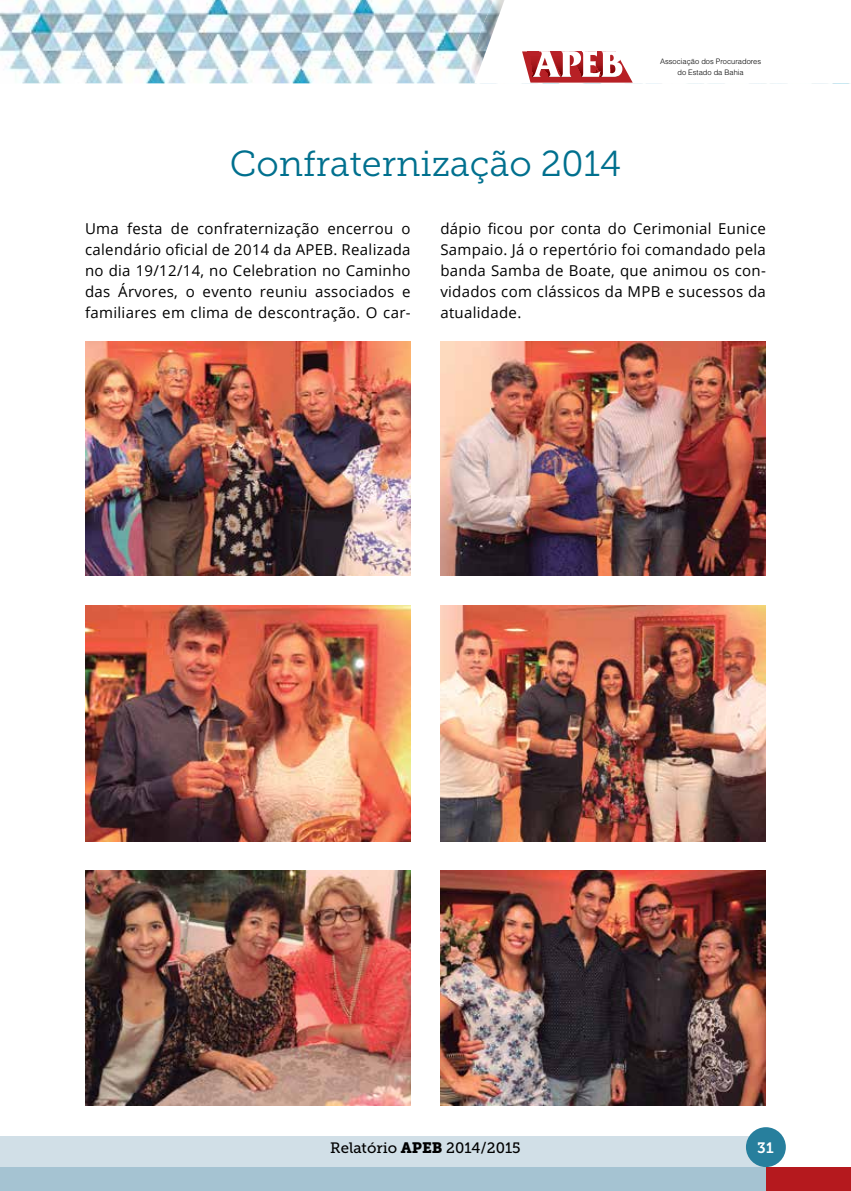
<style>
.page{position:relative;width:851px;height:1191px;background:#fff}
.page>*{position:absolute;margin:0;border:0;box-sizing:border-box;transform-origin:0 0}
.t1{font:36px "Museo Slab 300";color:#00708e}
.t2{font:15px/21px "Open Sans";letter-spacing:.02em;color:#000;text-align:justify}
.t3{font:15px "Museo Slab 500";color:#000}
.t4{font:15px "Museo Slab 700";color:#fff}
.t5{font:300 7.5px/10.5px "Helvetica";color:#000;text-align:center}
.s1{font-family:"Museo Slab 900"}
</style>
<div class="page">
<img style="left:0;top:0;width:467px;height:83px">
<img style="left:467px;top:0;width:4px;height:83px">
<svg style="left:471px;top:0;width:379px;height:84px"></svg>
<img style="left:85px;top:341px;width:325px;height:234px">
<img style="left:440px;top:341px;width:325px;height:234px">
<img style="left:85px;top:605px;width:325px;height:236px">
<img style="left:85px;top:870px;width:325px;height:236px">
<img style="left:440px;top:605px;width:325px;height:236px">
<img style="left:440px;top:870px;width:325px;height:236px">
<div style="left:0;top:1136px;width:765px;height:55px;background:#d1dfe7"></div>
<div style="left:755px;top:1167px;width:95px;height:24px;background:#b5191e"></div>
<div style="left:0;top:1167px;width:765px;height:24px;background:#a5c3d2"></div>
<div style="left:745px;top:1127px;width:40px;height:40px;background:#277f9d;border-radius:50%"></div>
<p class="t5" style="left:660px;top:56px;width:103px">Associação dos Procuradores do Estado da Bahia</p>
<h1 class="t1" style="left:230px;top:144px;width:393px">Confraternização 2014</h1>
<p class="t2" style="left:85px;top:218px;width:327px">Uma festa de confraternização encerrou o calendário oficial de 2014 da APEB. Realizada no dia 19/12/14, no Celebration no Caminho das Árvores, o evento reuniu associados e familiares em clima de descontração. O car-</p>
<p class="t2" style="left:440px;top:218px;width:327px">dápio ficou por conta do Cerimonial Eunice Sampaio. Já o repertório foi comandado pela banda Samba de Boate, que animou os con&shy;vidados com clássicos da MPB e sucessos da atualidade.</p>
<p class="t3" style="left:330px;top:1139px;width:192px">Relatório <span class="s1">APEB</span> 2014/2015</p>
<p class="t4" style="left:757px;top:1139px;width:18px">31</p>
</div>
